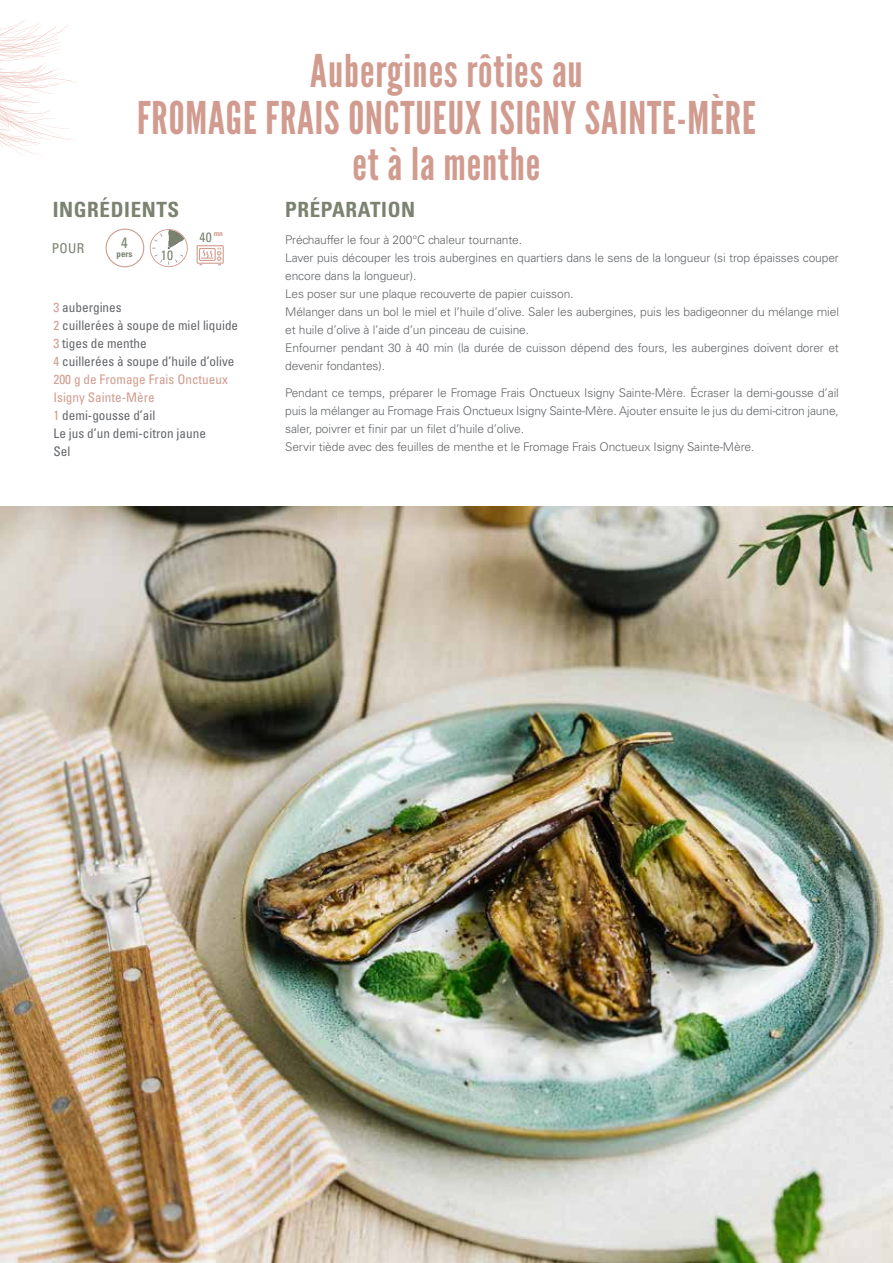
<style>
.page{position:relative;width:893px;height:1263px;background:#fff}
.page>*{position:absolute;margin:0;border:0;box-sizing:border-box;transform-origin:0 0}
.t1{font:45px/46.5px "League Gothic";letter-spacing:.02em;color:#d19c8f;text-align:center}
.t2{font:700 condensed 21px "Univers LT Std";letter-spacing:.03em;color:#7a8270}
.t3{font:condensed 15px "Univers LT Std";color:#7a8270}
.t4{font:condensed 13.5px "Univers LT Std";letter-spacing:.025em;color:#7a8270}
.t5{font:condensed 13.2px/18px "Univers LT Std";color:#64666a}
.t6{font:300 12px/18px "Univers LT Std";letter-spacing:-.01em;color:#64666a}
.t7{font:700 condensed 9px "Univers LT Std";color:#7a8270}
.s1{color:#d19c8f}
</style>
<div class="page">
<svg style="left:150px;top:229px;width:38px;height:38px"></svg>
<svg style="left:196px;top:245px;width:28px;height:21px"></svg>
<img style="left:0;top:506px;width:893px;height:757px">
<div style="left:106px;top:229px;width:38px;height:38px;border:1px solid #d19c8f;border-radius:50%"></div>
<svg style="left:0;top:20px;width:77px;height:136px"></svg>
<h1 class="t1" style="left:137px;top:48px;width:620px">Aubergines rôties au<br>FROMAGE FRAIS ONCTUEUX ISIGNY SAINTE-MÈRE et à la menthe</h1>
<h2 class="t2" style="left:53px;top:197px;width:128px">INGRÉDIENTS</h2>
<h2 class="t2" style="left:285px;top:197px;width:132px">PRÉPARATION</h2>
<p class="t4" style="left:200px;top:228px;width:25px">40 <sup>mn</sup></p>
<p class="t6" style="left:285px;top:231px;width:555px">Préchauffer le four à 200°C chaleur tournante.<br>Laver puis découper les trois aubergines en quartiers dans le sens de la longueur (si trop épaisses couper encore dans la longueur).<br>Les poser sur une plaque recouverte de papier cuisson.<br>Mélanger dans un bol le miel et l’huile d’olive. Saler les aubergines, puis les badigeonner du mélange miel et huile d’olive à l’aide d’un pinceau de cuisine.<br>Enfourner pendant 30 à 40 min (la durée de cuisson dépend des fours, les aubergines doivent dorer et devenir fondantes).</p>
<p class="t6" style="left:285px;top:384px;width:555px">Pendant ce temps, préparer le Fromage Frais Onctueux Isigny Sainte-Mère. Écraser la demi-gousse d’ail puis la mélanger au Fromage Frais Onctueux Isigny Sainte-Mère. Ajouter ensuite le jus du demi-citron jaune, saler, poivrer et finir par un filet d’huile d’olive.<br>Servir tiède avec des feuilles de menthe et le Fromage Frais Onctueux Isigny Sainte-Mère.</p>
<p class="t3" style="left:121px;top:233px;width:8px">4</p>
<p class="t7" style="left:117px;top:248px;width:17px">pers</p>
<p class="t4" style="left:52px;top:239px;width:34px">POUR</p>
<p class="t4" style="left:161px;top:246px;width:14px">10</p>
<p class="t5" style="left:53px;top:298px;width:186px"><span class="s1">3</span> aubergines<br><span class="s1">2</span> cuillerées à soupe de miel liquide<br><span class="s1">3</span> tiges de menthe<br><span class="s1">4</span> cuillerées à soupe d’huile d’olive<br><span class="s1">200 g de Fromage Frais Onctueux<br>Isigny Sainte-Mère<br>1</span> demi-gousse d’ail<br>Le jus d’un demi-citron jaune<br>Sel</p>
</div>
